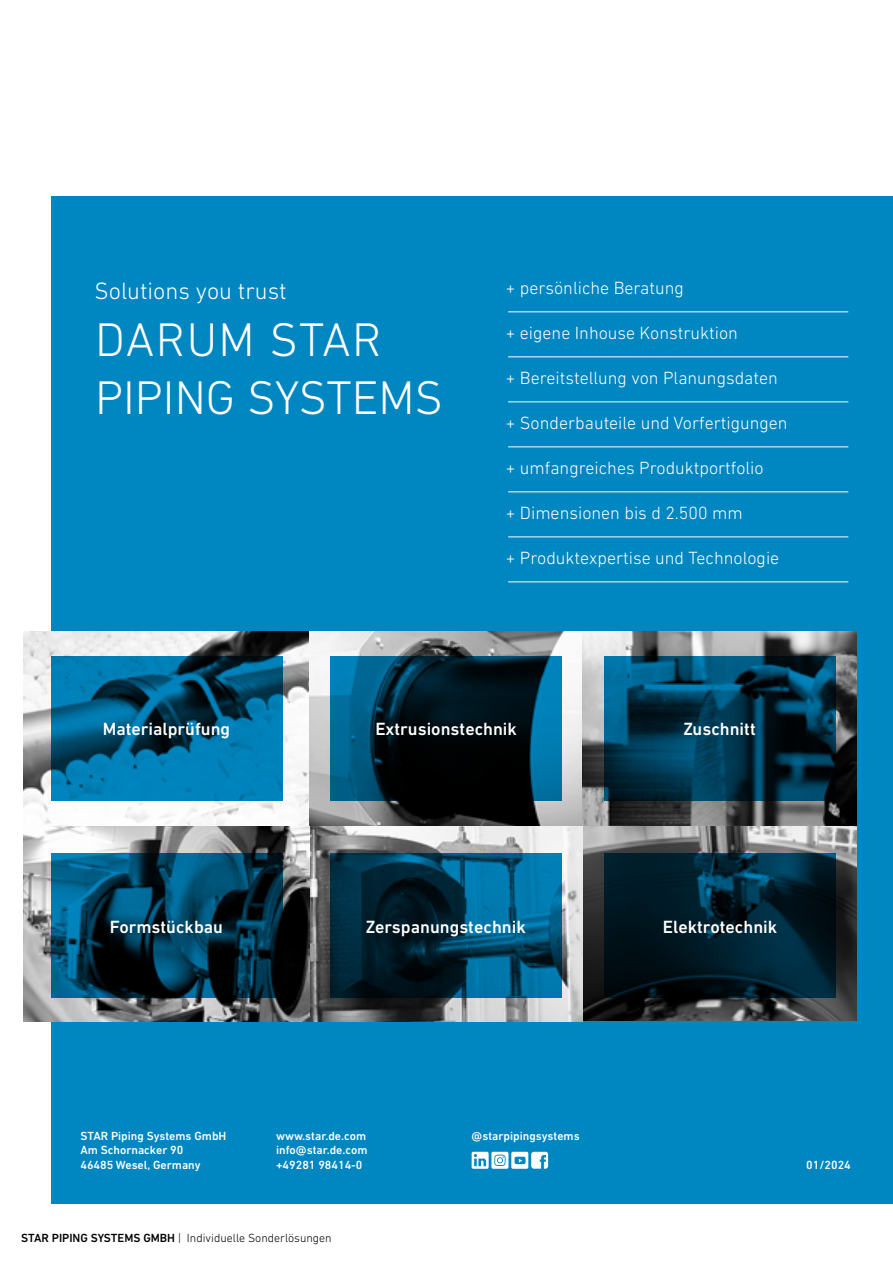
<style>
.page{position:relative;width:893px;height:1263px;background:#fff}
.page>*{position:absolute;margin:0;border:0;box-sizing:border-box;transform-origin:0 0}
.t1{font:300 48px/57.6px "DIN Next LT Pro";color:#fff}
.t2{font:300 24px "DIN Next LT Pro";color:#fff}
.t3{font:300 18px "DIN Next LT Pro";color:#fff}
.t4{font:500 18px "DIN Next LT Pro";color:#fff}
.t5{font:500 12px/14.4px "DIN Next LT Pro";color:#fff}
.t6{font:300 12px "DIN Next LT Pro";color:#000}
.s1{font-weight:500}
</style>
<div class="page">
<div style="left:51px;top:196px;width:842px;height:1007px;background:#0086c0"></div>
<img style="left:51px;top:826px;width:806px;height:195px">
<svg style="left:23px;top:631px;width:286px;height:195px;background:#d3d3d3"></svg>
<svg style="left:309px;top:631px;width:274px;height:195px;background:#9e9f9f"></svg>
<svg style="left:583px;top:631px;width:274px;height:195px;background:#737373"></svg>
<svg style="left:309px;top:827px;width:274px;height:194px;background:#a0a1a1"></svg>
<svg style="left:23px;top:827px;width:286px;height:194px;background:#878787"></svg>
<svg style="left:51px;top:656px;width:231px;height:145px"></svg>
<svg style="left:51px;top:853px;width:231px;height:145px;background:#003a53"></svg>
<svg style="left:330px;top:656px;width:231px;height:145px;background:#002c3f"></svg>
<svg style="left:330px;top:853px;width:231px;height:145px;background:#003f5a"></svg>
<svg style="left:604px;top:656px;width:231px;height:145px;background:#003851"></svg>
<svg style="left:604px;top:853px;width:231px;height:145px;background:#001e2b"></svg>
<hr style="left:508px;top:312px;width:340px;height:1px;background:#fff">
<hr style="left:508px;top:357px;width:340px;height:1px;background:#fff">
<hr style="left:508px;top:402px;width:340px;height:1px;background:#fff">
<hr style="left:508px;top:447px;width:340px;height:1px;background:#fff">
<hr style="left:508px;top:492px;width:340px;height:1px;background:#fff">
<hr style="left:508px;top:537px;width:340px;height:1px;background:#fff">
<hr style="left:508px;top:582px;width:340px;height:1px;background:#fff">
<svg style="left:472px;top:1152px;width:76px;height:17px"></svg>
<h2 class="t2" style="left:94px;top:277px;width:194px">Solutions you trust</h2>
<h1 class="t1" style="left:95px;top:311px;width:350px">DARUM STAR<br>PIPING SYSTEMS</h1>
<p class="t3" style="left:506px;top:278px;width:179px">+ persönliche Beratung</p>
<p class="t3" style="left:506px;top:323px;width:234px">+ eigene Inhouse Konstruktion</p>
<p class="t3" style="left:506px;top:368px;width:273px">+ Bereitstellung von Planungsdaten</p>
<p class="t3" style="left:506px;top:413px;width:283px">+ Sonderbauteile und Vorfertigungen</p>
<p class="t3" style="left:506px;top:458px;width:259px">+ umfangreiches Produktportfolio</p>
<p class="t3" style="left:506px;top:503px;width:238px">+ Dimensionen bis d 2.500 mm</p>
<p class="t3" style="left:506px;top:548px;width:275px">+ Produktexpertise und Technologie</p>
<p class="t4" style="left:103px;top:719px;width:129px">Materialprüfung</p>
<p class="t4" style="left:110px;top:916px;width:115px">Formstückbau</p>
<p class="t4" style="left:375px;top:719px;width:143px">Extrusionstechnik</p>
<p class="t4" style="left:366px;top:916px;width:161px">Zerspanungstechnik</p>
<p class="t4" style="left:683px;top:719px;width:74px">Zuschnitt</p>
<p class="t4" style="left:663px;top:916px;width:116px">Elektrotechnik</p>
<p class="t5" style="left:80px;top:1128px;width:148px">STAR Piping Systems GmbH<br>Am Schornacker 90<br>46485 Wesel, Germany</p>
<p class="t5" style="left:276px;top:1128px;width:93px;text-align:justify">www.star.de.com info@star.de.com +49281 98414-0</p>
<p class="t5" style="left:472px;top:1129px;width:110px">@starpipingsystems</p>
<p class="t6" style="left:21px;top:1231px;width:312px"><span class="s1">STAR PIPING SYSTEMS GMBH</span> | Individuelle Sonderlösungen</p>
<p class="t5" style="left:806px;top:1157px;width:46px">01/2024</p>
</div>
